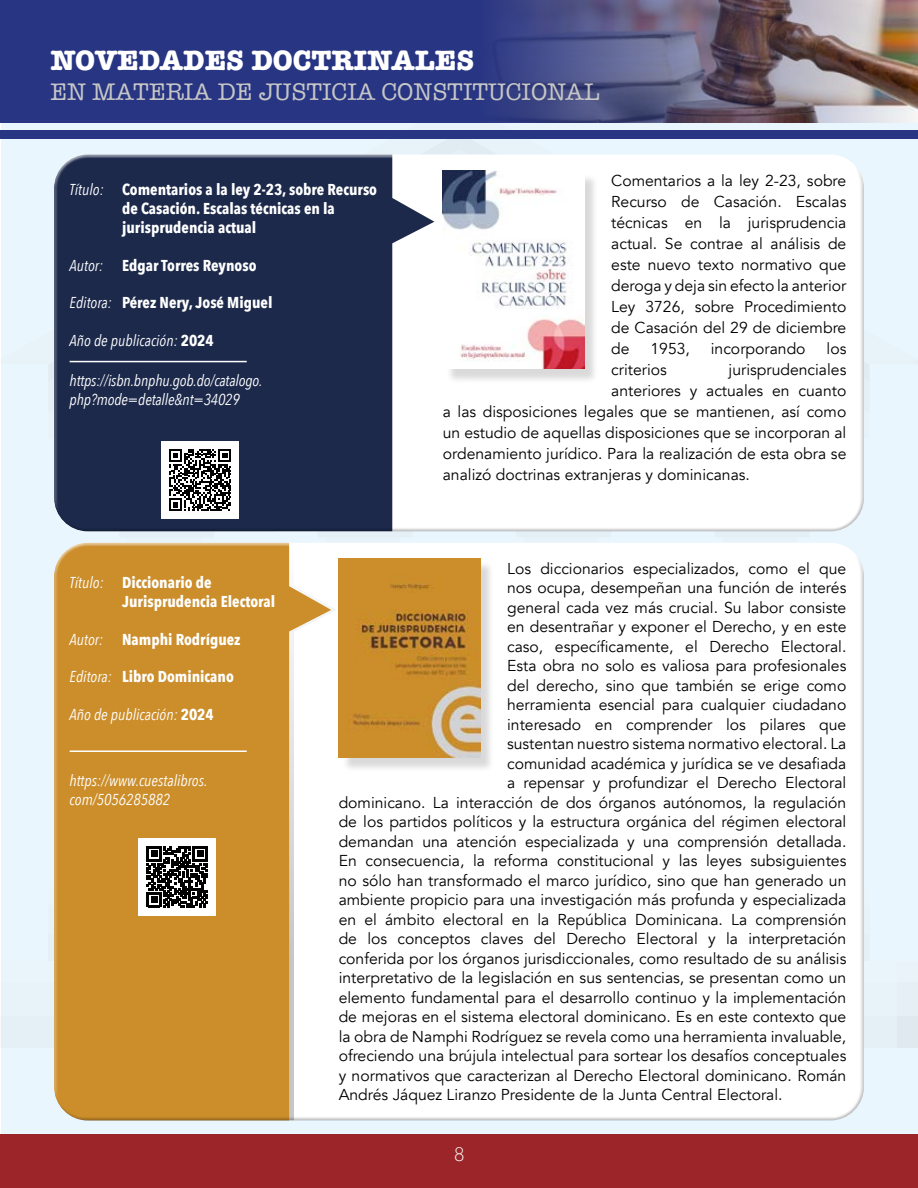
<style>
.page{position:relative;width:918px;height:1188px;background:#fff}
.page>*{position:absolute;margin:0;border:0;box-sizing:border-box;transform-origin:0 0}
.t1{font:700 28.95px "American Typewriter";color:#fff}
.t2{font:24.75px "American Typewriter";color:#c6c6c6}
.t3{font:300 18.3px "Spartan MB";color:#fff}
.t4{font:15.75px/21px "Avenir";color:#000;text-align:justify}
.t5{font:700 15.75px/18.9px "Avenir Next Condensed";color:#fff}
.t6{font:italic 15.75px/18.9px "Avenir Next Condensed";color:#fff}
.s1{font-weight:400;font-style:italic}
.s2{font-weight:700;font-style:normal}
</style>
<div class="page">
<div style="left:1px;top:0;width:917px;height:1188px;background:#eaf6fe"></div>
<div style="left:0;top:961px;width:918px;height:87px;background:#e8f3f9"></div>
<svg style="left:0;top:100px;width:918px;height:50px"></svg>
<div style="left:0;top:1134px;width:918px;height:54px;background:#9c2529"></div>
<div style="left:50px;top:150px;width:813px;height:365px;background:#fff;opacity:.75"></div>
<div style="left:55px;top:165px;width:814px;height:367px;background:#000;opacity:.25"></div>
<div style="left:50px;top:538px;width:813px;height:567px;background:#fff;opacity:.75"></div>
<div style="left:55px;top:553px;width:814px;height:568px;background:#000;opacity:.25"></div>
<div style="left:1px;top:0;width:917px;height:122px;background:#283583"></div>
<img style="left:500px;top:0;width:418px;height:122px">
<div style="left:0;top:131px;width:918px;height:8px;background:#283583"></div>
<div style="left:161px;top:441px;width:78px;height:78px;background:#fff"></div>
<svg style="left:106px;top:438px;width:125px;height:94px"></svg>
<div style="left:138px;top:838px;width:78px;height:78px;background:#fff"></div>
<svg style="left:147px;top:846px;width:61px;height:61px"></svg>
<div style="left:445px;top:173px;width:154px;height:211px;background:#000;opacity:.15"></div>
<img style="left:443px;top:171px;width:141px;height:198px">
<div style="left:341px;top:560px;width:154px;height:212px;background:#000;opacity:.15"></div>
<img style="left:339px;top:558px;width:141px;height:200px">
<hr style="left:70px;top:361px;width:177px;height:1px;background:#fff">
<hr style="left:70px;top:751px;width:177px;height:1px;background:#fff">
<h1 class="t1" style="left:50px;top:35px;width:425px">NOVEDADES DOCTRINALES</h1>
<h2 class="t2" style="left:50px;top:73px;width:551px">EN MATERIA DE JUSTICIA CONSTITUCIONAL</h2>
<p class="t5" style="left:122px;top:180px;width:257px;text-indent:-52px"><span class="s1">Título:</span> Comentarios a la ley 2-23, sobre Recurso de Casación. Escalas técnicas en la jurisprudencia actual</p>
<p class="t5" style="left:70px;top:256px;width:188px"><span class="s1">Autor:</span> Edgar Torres Reynoso</p>
<p class="t5" style="left:70px;top:293px;width:204px"><span class="s1">Editora:</span> Pérez Nery, José Miguel</p>
<p class="t6" style="left:70px;top:331px;width:146px">Año de publicación: <span class="s2">2024</span></p>
<p class="t6" style="left:70px;top:371px;width:194px">https://isbn.bnphu.gob.do/catalogo. php?mode=detalle&amp;nt=34029</p>
<p class="t4" style="left:611px;top:171px;width:237px">Comentarios a la ley 2-23, sobre Recurso de Casación. Escalas técnicas en la jurisprudencia actual. Se contrae al análisis de este nuevo texto normativo que deroga y deja sin efecto la anterior Ley 3726, sobre Procedimiento de Casación del 29 de diciembre de</p>
<p class="t4" style="left:651px;top:339px;width:41px">1953,</p>
<p class="t4" style="left:711px;top:339px;width:96px">incorporando</p>
<p class="t4" style="left:827px;top:339px;width:21px">los</p>
<p class="t4" style="left:611px;top:360px;width:57px">criterios</p>
<p class="t4" style="left:729px;top:360px;width:119px">jurisprudenciales</p>
<p class="t4" style="left:611px;top:381px;width:237px">anteriores y actuales en cuanto</p>
<p class="t4" style="left:443px;top:402px;width:405px">a las disposiciones legales que se mantienen, así como</p>
<p class="t4" style="left:443px;top:423px;width:405px">un estudio de aquellas disposiciones que se incorporan al</p>
<p class="t4" style="left:443px;top:444px;width:405px">ordenamiento jurídico. Para la realización de esta obra se</p>
<p class="t4" style="left:443px;top:465px;width:309px">analizó doctrinas extranjeras y dominicanas.</p>
<p class="t5" style="left:122px;top:573px;width:155px;text-indent:-52px"><span class="s1">Título:</span> Diccionario de<br>Jurisprudencia Electoral</p>
<p class="t5" style="left:70px;top:630px;width:172px"><span class="s1">Autor:</span> Namphi Rodríguez</p>
<p class="t5" style="left:70px;top:667px;width:166px"><span class="s1">Editora:</span> Libro Dominicano</p>
<p class="t6" style="left:70px;top:705px;width:146px">Año de publicación: <span class="s2">2024</span></p>
<p class="t6" style="left:70px;top:771px;width:139px">https://www.cuestalibros. com/5056285882</p>
<p class="t4" style="left:507px;top:558px;width:341px">Los diccionarios especializados, como el que</p>
<p class="t4" style="left:507px;top:578px;width:341px">nos ocupa, desempeñan una función de interés</p>
<p class="t4" style="left:507px;top:597px;width:341px">general cada vez más crucial. Su labor consiste</p>
<p class="t4" style="left:507px;top:617px;width:341px">en desentrañar y exponer el Derecho, y en este</p>
<p class="t4" style="left:507px;top:636px;width:341px">caso, específicamente, el Derecho Electoral.</p>
<p class="t4" style="left:507px;top:656px;width:341px">Esta obra no solo es valiosa para profesionales</p>
<p class="t4" style="left:507px;top:675px;width:341px">del derecho, sino que también se erige como</p>
<p class="t4" style="left:507px;top:695px;width:341px">herramienta esencial para cualquier ciudadano</p>
<p class="t4" style="left:507px;top:714px;width:341px">interesado en comprender los pilares que</p>
<p class="t4" style="left:507px;top:734px;width:341px">sustentan nuestro sistema normativo electoral. La</p>
<p class="t4" style="left:507px;top:753px;width:341px">comunidad académica y jurídica se ve desafiada</p>
<p class="t4" style="left:507px;top:773px;width:341px">a repensar y profundizar el Derecho Electoral</p>
<p class="t4" style="left:339px;top:792px;width:509px">dominicano. La interacción de dos órganos autónomos, la regulación</p>
<p class="t4" style="left:339px;top:812px;width:509px">de los partidos políticos y la estructura orgánica del régimen electoral</p>
<p class="t4" style="left:339px;top:831px;width:509px">demandan una atención especializada y una comprensión detallada.</p>
<p class="t4" style="left:339px;top:851px;width:509px">En consecuencia, la reforma constitucional y las leyes subsiguientes</p>
<p class="t4" style="left:339px;top:870px;width:509px">no sólo han transformado el marco jurídico, sino que han generado un</p>
<p class="t4" style="left:339px;top:890px;width:509px">ambiente propicio para una investigación más profunda y especializada</p>
<p class="t4" style="left:339px;top:909px;width:509px">en el ámbito electoral en la República Dominicana. La comprensión</p>
<p class="t4" style="left:339px;top:929px;width:509px">de los conceptos claves del Derecho Electoral y la interpretación</p>
<p class="t4" style="left:339px;top:948px;width:509px">conferida por los órganos jurisdiccionales, como resultado de su análisis</p>
<p class="t4" style="left:339px;top:968px;width:509px">interpretativo de la legislación en sus sentencias, se presentan como un</p>
<p class="t4" style="left:339px;top:987px;width:509px">elemento fundamental para el desarrollo continuo y la implementación</p>
<p class="t4" style="left:339px;top:1007px;width:509px">de mejoras en el sistema electoral dominicano. Es en este contexto que</p>
<p class="t4" style="left:339px;top:1026px;width:509px">la obra de Namphi Rodríguez se revela como una herramienta invaluable,</p>
<p class="t4" style="left:339px;top:1046px;width:509px">ofreciendo una brújula intelectual para sortear los desafíos conceptuales</p>
<p class="t4" style="left:339px;top:1065px;width:509px">y normativos que caracterizan al Derecho Electoral dominicano. Román</p>
<p class="t4" style="left:339px;top:1085px;width:445px">Andrés Jáquez Liranzo Presidente de la Junta Central Electoral.</p>
<p class="t3" style="left:454px;top:1142px;width:12px">8</p>
</div>
